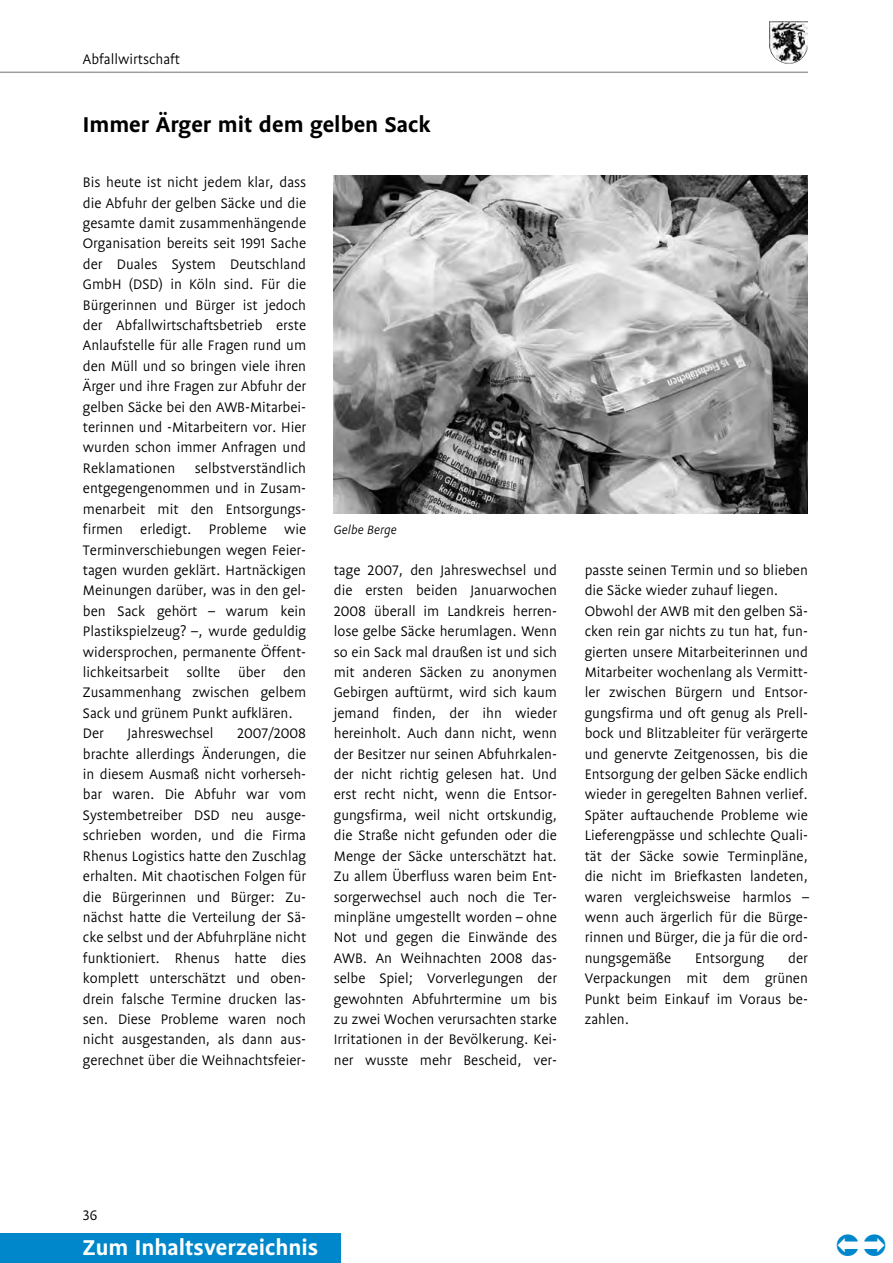
<style>
.page{position:relative;width:893px;height:1263px;background:#fff}
.page>*{position:absolute;margin:0;border:0;box-sizing:border-box;transform-origin:0 0}
.Überschr__3-sp{font:700 24px "Flex";color:#000}
.t1{font:700 24px "Flex";color:#fff}
.Grundschrift_10_3{font:15.45px/20.4px "Flex";color:#000}
.Bildunteschrift_9{font:italic 13.5px "Flex";color:#000}
</style>
<div class="page">
<hr style="left:0;top:72px;width:808px;height:1px;background:#9c9e9f">
<img style="left:769px;top:21px;width:7px;height:38px">
<div style="left:0;top:1233px;width:340px;height:30px;background:#0086cb"></div>
<img style="left:334px;top:175px;width:474px;height:339px">
<p class="Grundschrift_10_3" style="left:83px;top:49px;width:99px">Abfallwirtschaft</p>
<p class="Überschr__3-sp" style="left:83px;top:111px;width:349px">Immer Ärger mit dem gelben Sack</p>
<p class="Grundschrift_10_3" style="left:83px;top:172px;width:225px;text-align:justify">Bis heute ist nicht jedem klar, dass die Abfuhr der gelben Säcke und die gesamte damit zusammenhängende Organisation bereits seit 1991 Sache der Duales System Deutschland GmbH (DSD) in Köln sind. Für die Bürgerinnen und Bürger ist jedoch der Abfallwirtschaftsbetrieb erste Anlaufstelle für alle Fragen rund um den Müll und so bringen viele ihren Ärger und ihre Fragen zur Abfuhr der gelben Säcke bei den AWB-Mitarbei&shy;terinnen und -Mitarbeitern vor. Hier wurden schon immer Anfragen und Reklamationen</p>
<p class="Grundschrift_10_3" style="left:83px;top:458px;width:225px;text-indent:112px">selbstverständlich entgegengenommen und in Zusam&shy;menarbeit mit den Entsorgungs&shy;firmen erledigt. Probleme wie<br>Terminverschiebungen wegen Feier&shy;tagen wurden geklärt. Hartnäckigen<br>Meinungen darüber, was in den gel&shy;ben Sack gehört – warum kein<br>Plastikspielzeug? –, wurde geduldig widersprochen, permanente Öffent&shy;lichkeitsarbeit sollte über den<br>Zusammenhang zwischen gelbem<br>Sack und grünem Punkt aufklären.</p>
<p class="Grundschrift_10_3" style="left:83px;top:723px;width:22px">Der</p>
<p class="Grundschrift_10_3" style="left:127px;top:723px;width:87px">Jahreswechsel</p>
<p class="Bildunteschrift_9" style="left:334px;top:523px;width:65px">Gelbe Berge</p>
<p class="Grundschrift_10_3" style="left:334px;top:560px;width:225px">tage 2007, den Jahreswechsel und die ersten beiden Januarwochen 2008 überall im Landkreis herren&shy;lose gelbe Säcke herumlagen. Wenn so ein Sack mal draußen ist und sich mit anderen Säcken zu anonymen Gebirgen auftürmt, wird sich kaum jemand finden, der ihn wieder hereinholt. Auch dann nicht, wenn der Besitzer nur seinen Abfuhrkalen&shy;der nicht richtig gelesen hat. Und erst recht nicht, wenn die Entsor&shy;gungsfirma, weil nicht ortskundig, die Straße nicht gefunden oder die Menge der Säcke unterschätzt hat.<br>Zu allem Überfluss waren beim Ent&shy;sorgerwechsel auch noch die Ter&shy;minpläne umgestellt worden – ohne Not und gegen die Einwände des AWB. An Weihnachten 2008 das&shy;selbe Spiel; Vorverlegungen der gewohnten Abfuhrtermine um bis zu zwei Wochen verursachten starke Irritationen in der Bevölkerung. Kei&shy;ner wusste mehr Bescheid, ver-</p>
<p class="Grundschrift_10_3" style="left:585px;top:560px;width:225px">passte seinen Termin und so blieben die Säcke wieder zuhauf liegen.</p>
<p class="Grundschrift_10_3" style="left:585px;top:601px;width:226px;text-align:justify">Obwohl der AWB mit den gelben Sä&shy;cken rein gar nichts zu tun hat, fun&shy;gierten unsere Mitarbeiterinnen und Mitarbeiter wochenlang als Vermitt&shy;ler zwischen Bürgern und Entsor&shy;gungsfirma und oft genug als Prell&shy;bock und Blitzableiter für verärgerte und genervte Zeitgenossen, bis die Entsorgung der gelben Säcke endlich wieder in geregelten Bahnen verlief.<br>Später auftauchende Probleme wie Lieferengpässe und schlechte Quali&shy;tät der Säcke sowie Terminpläne, die nicht im Briefkasten landeten, waren vergleichsweise harmlos – wenn auch ärgerlich für die Bürge&shy;rinnen und Bürger, die ja für die ord&shy;nungsgemäße</p>
<p class="Grundschrift_10_3" style="left:83px;top:723px;width:225px;text-indent:154px">2007/2008 brachte allerdings Änderungen, die in diesem Ausmaß nicht vorherseh&shy;bar waren. Die Abfuhr war vom<br>Systembetreiber DSD neu ausge&shy;schrieben worden, und die Firma<br>Rhenus Logistics hatte den Zuschlag erhalten. Mit chaotischen Folgen für die Bürgerinnen und Bürger: Zu&shy;nächst hatte die Verteilung der Sä&shy;cke selbst und der Abfuhrpläne nicht funktioniert. Rhenus hatte dies komplett unterschätzt und oben&shy;drein falsche Termine drucken las&shy;sen. Diese Probleme waren noch nicht ausgestanden, als dann aus&shy;gerechnet über die Weihnachtsfeier-</p>
<p class="Grundschrift_10_3" style="left:585px;top:948px;width:225px;text-align:justify;text-indent:204px">der Verpackungen mit dem grünen Punkt beim Einkauf im Voraus be&shy;zahlen.</p>
<p class="Grundschrift_10_3" style="left:695px;top:948px;width:71px">Entsorgung</p>
<p class="Grundschrift_10_3" style="left:83px;top:1205px;width:16px">36</p>
<h1 class="t1" style="left:83px;top:1233px;width:237px">Zum Inhaltsverzeichnis</h1>
</div>
